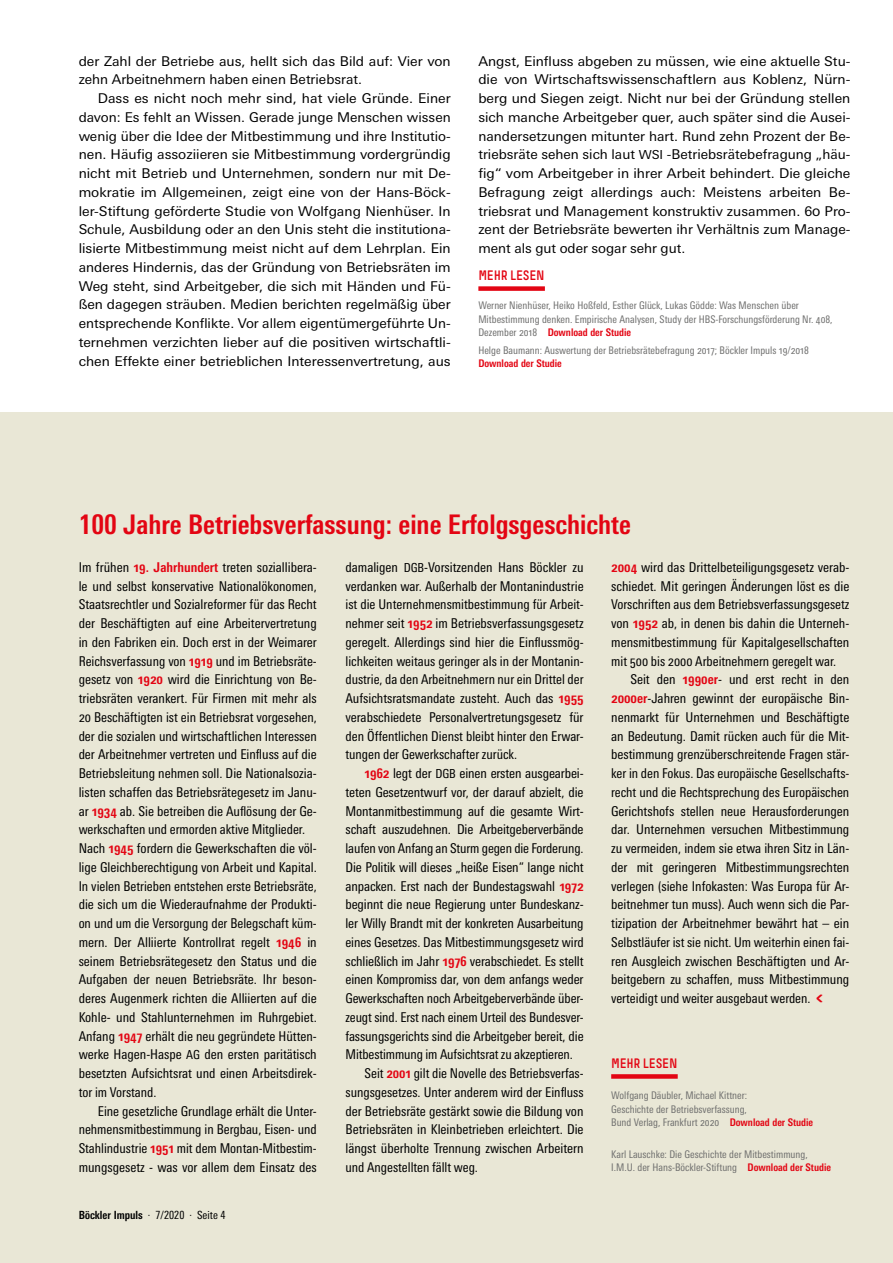
<style>
.page{position:relative;width:893px;height:1263px;background:#fff}
.page>*{position:absolute;margin:0;border:0;box-sizing:border-box;transform-origin:0 0}
.t1{font:700 condensed 27px "Univers Next Pro";color:#e30513}
.t2{font:condensed 13.5px/18.8px "Univers Next Pro";color:#000;text-align:justify}
.t3{font:13.5px/18.8px "Univers Next Pro";color:#000;text-align:justify}
.t4{font:13.5px "Simple HBS";letter-spacing:-.02em;color:#e30513}
.t5{font:condensed 11.25px "Univers Next Pro";color:#000}
.t6{font:condensed 10.5px/13.5px "Univers Next Pro";color:#6f6f6e}
.t7{font:700 condensed 10.5px "Univers Next Pro";color:#e30513}
.s1{font-size:12.45px}
.s2{font-weight:700;color:#e30513}
.s3{font-family:"Simple HBS";font-stretch:normal;font-size:18px;color:#e30513}
.s4{font-weight:700}
</style>
<div class="page">
<div style="left:0;top:412px;width:893px;height:851px;background:#e9e7d6"></div>
<div style="left:478px;top:286px;width:67px;height:5px;background:#e30513"></div>
<div style="left:611px;top:1074px;width:67px;height:5px;background:#e30513"></div>
<p class="t3" style="left:79px;top:51px;width:373px">der Zahl der Betriebe aus, hellt sich das Bild auf: Vier von zehn Arbeitnehmern haben einen Betriebsrat.</p>
<p class="t3" style="left:79px;top:89px;width:374px;text-indent:19px">Dass es nicht noch mehr sind, hat viele Gründe. Einer davon: Es fehlt an Wissen. Gerade junge Menschen wissen wenig über die Idee der Mitbestimmung und ihre Institutio&shy;nen. Häufig assoziieren sie Mitbestimmung vordergründig nicht mit Betrieb und Unternehmen, sondern nur mit De&shy;mokratie im Allgemeinen, zeigt eine von der Hans-Böck&shy;ler-Stiftung geförderte Studie von Wolfgang Nienhüser. In Schule, Ausbildung oder an den Unis steht die institutiona&shy;lisierte Mitbestimmung meist nicht auf dem Lehrplan. Ein anderes Hindernis, das der Gründung von Betriebsräten im Weg steht, sind Arbeitgeber, die sich mit Händen und Fü&shy;ßen dagegen sträuben. Medien berichten regelmäßig über entsprechende Konflikte. Vor allem eigentümergeführte Un&shy;ternehmen verzichten lieber auf die positiven wirtschaftli&shy;chen Effekte einer betrieblichen Interessenvertretung, aus</p>
<p class="t3" style="left:478px;top:51px;width:374px">Angst, Einfluss abgeben zu müssen, wie eine aktuelle Stu&shy;die von Wirtschaftswissenschaftlern aus Koblenz, Nürn&shy;berg und Siegen zeigt. Nicht nur bei der Gründung stellen sich manche Arbeitgeber quer, auch später sind die Ausei&shy;nandersetzungen mitunter hart. Rund zehn Prozent der Be&shy;triebsräte sehen sich laut <span class="s1">WSI</span> -Betriebsrätebefragung „häu&shy;fig“ vom Arbeitgeber in ihrer Arbeit behindert. Die gleiche Befragung zeigt allerdings auch: Meistens arbeiten Be&shy;triebsrat und Management konstruktiv zusammen. 60 Pro&shy;zent der Betriebsräte bewerten ihr Verhältnis zum Manage&shy;ment als gut oder sogar sehr gut.</p>
<p class="t4" style="left:478px;top:268px;width:68px">MEHR LESEN</p>
<p class="t6" style="left:478px;top:299px;width:356px">Werner Nienhüser, Heiko Hoßfeld, Esther Glück, Lukas Gödde: Was Menschen über<br>Mitbestimmung denken. Empirische Analysen, Study der HBS-Forschungsförderung Nr. 408,<br>Dezember 2018 <span class="s2">Download der Studie</span></p>
<p class="t6" style="left:478px;top:344px;width:332px">Helge Baumann: Auswertung der Betriebsrätebefragung 2017; Böckler Impuls 19/2018</p>
<p class="t7" style="left:478px;top:357px;width:85px">Download der Studie</p>
<h1 class="t1" style="left:79px;top:509px;width:554px">100 Jahre Betriebsverfassung: eine Erfolgsgeschichte</h1>
<p class="t2" style="left:611px;top:558px;width:240px"><span class="s2">2004</span> wird das Drittelbeteiligungsgesetz verab-</p>
<p class="t2" style="left:611px;top:576px;width:240px">schiedet. Mit geringen Änderungen löst es die</p>
<p class="t2" style="left:611px;top:595px;width:240px">Vorschriften aus dem Betriebsverfassungsgesetz</p>
<p class="t2" style="left:611px;top:614px;width:240px">von <span class="s2">1952</span> ab, in denen bis dahin die Unterneh-</p>
<p class="t2" style="left:611px;top:633px;width:240px">mensmitbestimmung für Kapitalgesellschaften</p>
<p class="t2" style="left:611px;top:651px;width:227px">mit 500 bis 2000 Arbeitnehmern geregelt war.</p>
<p class="t2" style="left:630px;top:670px;width:221px">Seit den <span class="s2">1990er</span>- und erst recht in den</p>
<p class="t2" style="left:611px;top:689px;width:240px"><span class="s2">2000er</span>-Jahren gewinnt der europäische Bin-</p>
<p class="t2" style="left:611px;top:708px;width:240px">nenmarkt für Unternehmen und Beschäftigte</p>
<p class="t2" style="left:611px;top:726px;width:240px">an Bedeutung. Damit rücken auch für die Mit-</p>
<p class="t2" style="left:611px;top:745px;width:240px">bestimmung grenzüberschreitende Fragen stär-</p>
<p class="t2" style="left:611px;top:764px;width:240px">ker in den Fokus. Das europäische Gesellschafts-</p>
<p class="t2" style="left:611px;top:783px;width:240px">recht und die Rechtsprechung des Europäischen</p>
<p class="t2" style="left:611px;top:801px;width:240px">Gerichtshofs stellen neue Herausforderungen</p>
<p class="t2" style="left:611px;top:820px;width:240px">dar. Unternehmen versuchen Mitbestimmung</p>
<p class="t2" style="left:611px;top:839px;width:240px">zu vermeiden, indem sie etwa ihren Sitz in Län-</p>
<p class="t2" style="left:611px;top:858px;width:240px">der mit geringeren Mitbestimmungsrechten</p>
<p class="t2" style="left:611px;top:876px;width:240px">verlegen (siehe Infokasten: Was Europa für Ar-</p>
<p class="t2" style="left:611px;top:895px;width:240px">beitnehmer tun muss). Auch wenn sich die Par-</p>
<p class="t2" style="left:611px;top:914px;width:240px">tizipation der Arbeitnehmer bewährt hat – ein</p>
<p class="t2" style="left:611px;top:933px;width:240px">Selbstläufer ist sie nicht. Um weiterhin einen fai-</p>
<p class="t2" style="left:611px;top:951px;width:240px">ren Ausgleich zwischen Beschäftigten und Ar-</p>
<p class="t2" style="left:611px;top:970px;width:240px">beitgebern zu schaffen, muss Mitbestimmung</p>
<p class="t2" style="left:611px;top:989px;width:219px">verteidigt und weiter ausgebaut werden.<span class="s3">&lt;</span></p>
<p class="t2" style="left:79px;top:558px;width:240px;text-align:left">Im frühen <span class="s2">19. Jahrhundert</span> treten soziallibera&shy;le und selbst konservative Nationalökonomen, Staatsrechtler und Sozialreformer für das Recht der Beschäftigten auf eine Arbeitervertretung in den Fabriken ein. Doch erst in der Weimarer Reichsverfassung von <span class="s2">1919</span> und im Betriebsräte&shy;gesetz von <span class="s2">1920</span> wird die Einrichtung von Be&shy;triebsräten verankert. Für Firmen mit mehr als 20 Beschäftigten ist ein Betriebsrat vorgesehen, der die sozialen und wirtschaftlichen Interessen der Arbeitnehmer vertreten und Einfluss auf die Betriebsleitung nehmen soll. Die Nationalsozia&shy;listen schaffen das Betriebsrätegesetz im Janu&shy;ar <span class="s2">1934</span> ab. Sie betreiben die Auflösung der Ge&shy;werkschaften und ermorden aktive Mitglieder.<br>Nach <span class="s2">1945</span> fordern die Gewerkschaften die völ&shy;lige Gleichberechtigung von Arbeit und Kapital.<br>In vielen Betrieben entstehen erste Betriebsräte, die sich um die Wiederaufnahme der Produkti&shy;on und um die Versorgung der Belegschaft küm&shy;mern. Der Alliierte Kontrollrat regelt <span class="s2">1946</span> in seinem Betriebsrätegesetz den Status und die Aufgaben der neuen Betriebsräte. Ihr beson&shy;deres Augenmerk richten die Alliierten auf die Kohle- und Stahlunternehmen im Ruhrgebiet.<br>Anfang <span class="s2">1947</span> erhält die neu gegründete Hütten&shy;werke Hagen-Haspe <span class="s1">AG</span> den ersten paritätisch besetzten Aufsichtsrat und einen Arbeitsdirek&shy;tor im Vorstand.</p>
<p class="t2" style="left:79px;top:1101px;width:240px;text-indent:19px">Eine gesetzliche Grundlage erhält die Unter&shy;nehmensmitbestimmung in Bergbau, Eisen- und Stahlindustrie <span class="s2">1951</span> mit dem Montan-Mitbestim&shy;mungsgesetz - was vor allem dem Einsatz des</p>
<p class="t5" style="left:79px;top:1208px;width:148px"><span class="s4">Böckler Impuls</span> · 7/2020 · Seite 4</p>
<p class="t2" style="left:345px;top:558px;width:240px">damaligen <span class="s1">DGB</span>-Vorsitzenden Hans Böckler zu verdanken war. Außerhalb der Montanindustrie ist die Unternehmensmitbestimmung für Arbeit&shy;nehmer seit <span class="s2">1952</span> im Betriebsverfassungsgesetz geregelt. Allerdings sind hier die Einflussmög&shy;lichkeiten weitaus geringer als in der Montanin&shy;dustrie, da den Arbeitnehmern nur ein Drittel der Aufsichtsratsmandate zusteht. Auch das <span class="s2">1955 </span>verabschiedete Personalvertretungsgesetz für den Öffentlichen Dienst bleibt hinter den Erwar&shy;tungen der Gewerkschafter zurück.</p>
<p class="t2" style="left:365px;top:764px;width:220px"><span class="s2">1962</span> legt der <span class="s1">DGB</span> einen ersten ausgearbei-</p>
<p class="t2" style="left:345px;top:783px;width:240px">teten Gesetzentwurf vor, der darauf abzielt, die</p>
<p class="t2" style="left:345px;top:801px;width:240px">Montanmitbestimmung auf die gesamte Wirt-</p>
<p class="t2" style="left:345px;top:820px;width:240px">schaft auszudehnen. Die Arbeitgeberverbände</p>
<p class="t2" style="left:345px;top:839px;width:240px">laufen von Anfang an Sturm gegen die Forderung.</p>
<p class="t2" style="left:345px;top:858px;width:240px">Die Politik will dieses „heiße Eisen“ lange nicht</p>
<p class="t2" style="left:345px;top:876px;width:240px">anpacken. Erst nach der Bundestagswahl <span class="s2">1972</span></p>
<p class="t2" style="left:345px;top:895px;width:240px">beginnt die neue Regierung unter Bundeskanz-</p>
<p class="t2" style="left:345px;top:914px;width:240px">ler Willy Brandt mit der konkreten Ausarbeitung</p>
<p class="t2" style="left:345px;top:933px;width:240px">eines Gesetzes. Das Mitbestimmungsgesetz wird</p>
<p class="t2" style="left:345px;top:951px;width:240px">schließlich im Jahr <span class="s2">1976</span> verabschiedet. Es stellt</p>
<p class="t2" style="left:345px;top:970px;width:240px">einen Kompromiss dar, von dem anfangs weder</p>
<p class="t2" style="left:345px;top:989px;width:240px">Gewerkschaften noch Arbeitgeberverbände über-</p>
<p class="t2" style="left:345px;top:1008px;width:240px">zeugt sind. Erst nach einem Urteil des Bundesver-</p>
<p class="t2" style="left:345px;top:1026px;width:240px">fassungsgerichts sind die Arbeitgeber bereit, die</p>
<p class="t2" style="left:345px;top:1045px;width:229px">Mitbestimmung im Aufsichtsrat zu akzeptieren.</p>
<p class="t2" style="left:365px;top:1064px;width:220px">Seit <span class="s2">2001</span> gilt die Novelle des Betriebsverfas-</p>
<p class="t2" style="left:345px;top:1083px;width:240px">sungsgesetzes. Unter anderem wird der Einfluss</p>
<p class="t2" style="left:345px;top:1101px;width:240px">der Betriebsräte gestärkt sowie die Bildung von</p>
<p class="t2" style="left:345px;top:1120px;width:240px">Betriebsräten in Kleinbetrieben erleichtert. Die</p>
<p class="t2" style="left:345px;top:1139px;width:240px">längst überholte Trennung zwischen Arbeitern</p>
<p class="t2" style="left:345px;top:1158px;width:134px">und Angestellten fällt weg.</p>
<p class="t4" style="left:611px;top:1055px;width:68px">MEHR LESEN</p>
<p class="t6" style="left:611px;top:1089px;width:204px">Wolfgang Däubler, Michael Kittner:<br>Geschichte der Betriebsverfassung,<br>Bund Verlag, Frankfurt 2020 <span class="s2">Download der Studie</span></p>
<p class="t6" style="left:611px;top:1147px;width:221px">Karl Lauschke: Die Geschichte der Mitbestimmung,<br>I.M.U. der Hans-Böckler-Stiftung <span class="s2">Download der Studie</span></p>
</div>
